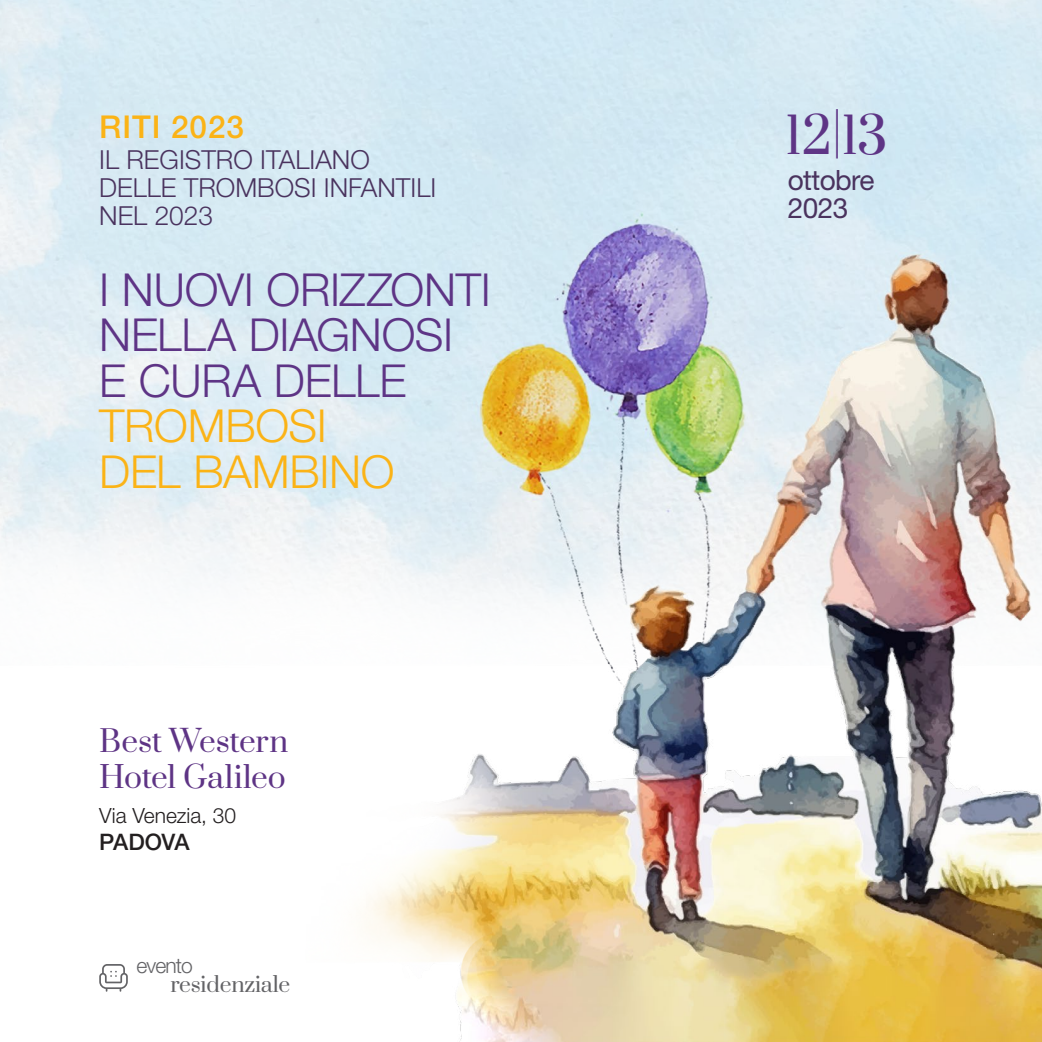
<style>
.page{position:relative;width:1042px;height:1042px;background:#fff}
.page>*{position:absolute;margin:0;border:0;box-sizing:border-box;transform-origin:0 0}
.t1{font:49px "Prata";color:#5e3485}
.t2{font:300 45.5px "Helvetica Neue LT Std";letter-spacing:-.005em;color:#5e3485}
.t3{font:300 45.5px/45.5px "Helvetica Neue LT Std";letter-spacing:-.005em;color:#fbb316}
.t4{font:500 31.5px "Helvetica Neue LT Std";letter-spacing:.03em;color:#fbb316}
.t5{font:29.75px/35.7px "Prata";letter-spacing:-.01em;color:#5e3485}
.t6{font:28px "Helvetica Neue LT Std";letter-spacing:-.02em;color:#4a335e}
.t7{font:300 26.25px/28px "Helvetica Neue LT Std";color:#4a335e}
.t8{font:500 22.75px "Helvetica Neue LT Std";letter-spacing:-.02em;color:#231f20}
.t9{font:300 21px "Helvetica Neue LT Std";color:#231f20}
.t10{font:21px "Prata";letter-spacing:-.01em;color:#636366}
.t11{font:300 21px "Helvetica Neue LT Std";letter-spacing:-.04em;color:#636366}
.s1{color:#5e3485}
</style>
<div class="page">
<img style="left:0;top:0;width:1042px;height:1042px">
<svg style="left:99px;top:964px;width:29px;height:27px"></svg>
<p class="t1" style="left:785px;top:95px;width:104px">12|13</p>
<p class="t4" style="left:99px;top:108px;width:146px">RITI 2023</p>
<p class="t7" style="left:99px;top:145px;width:272px">IL REGISTRO ITALIANO</p>
<p class="t7" style="left:99px;top:173px;width:338px">DELLE TROMBOSI INFANTILI<br>NEL 2023</p>
<p class="t6" style="left:788px;top:163px;width:88px">ottobre</p>
<p class="t6" style="left:788px;top:191px;width:62px">2023</p>
<p class="t2" style="left:99px;top:262px;width:393px">I NUOVI ORIZZONTI</p>
<p class="t2" style="left:99px;top:307px;width:356px">NELLA DIAGNOSI</p>
<p class="t3" style="left:99px;top:357px;width:309px"><span class="s1">E CURA DELLE<br></span>TROMBOSI<br>DEL BAMBINO</p>
<p class="t5" style="left:99px;top:722px;width:190px">Best Western<br>Hotel Galileo</p>
<p class="t9" style="left:99px;top:803px;width:138px">Via Venezia, 30</p>
<p class="t8" style="left:99px;top:829px;width:92px">PADOVA</p>
<p class="t11" style="left:136px;top:953px;width:58px">evento</p>
<p class="t10" style="left:170px;top:966px;width:121px">residenziale</p>
</div>
